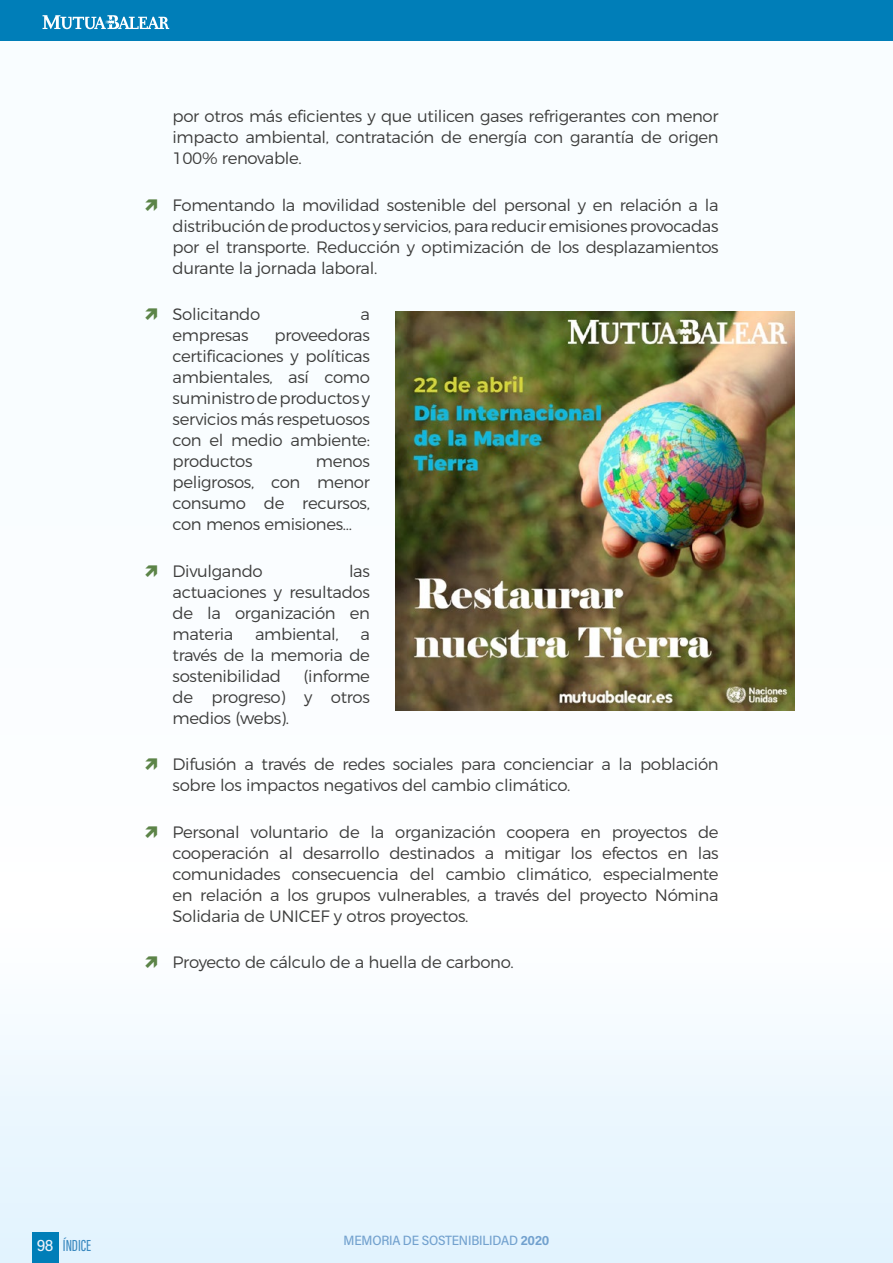
<style>
.page{position:relative;width:893px;height:1263px;background:#fff}
.page>*{position:absolute;margin:0;border:0;box-sizing:border-box;transform-origin:0 0}
.t1{font:300 16.5px/21px "Montserrat";letter-spacing:-.02em;color:#3c3c3b;text-align:justify}
.t2{font:16.5px "Acumin Variable Concept";letter-spacing:-.005em;color:#3a89c0}
.t3{font:13.5px "Acumin Variable Concept";letter-spacing:-.015em;color:#72a1ce}
.s1{color:#edf1f9}
</style>
<div class="page">
<div style="left:0;top:0;width:893px;height:1263px;background:linear-gradient(to bottom,#feffff,#f0f9fe)"></div>
<div style="left:0;top:0;width:893px;height:41px;background:#007eb8"></div>
<svg style="left:43px;top:15px;width:126px;height:14px"></svg>
<div style="left:32px;top:1232px;width:26px;height:31px;background:#007eb8"></div>
<img style="left:395px;top:311px;width:399px;height:399px">
<svg style="left:145px;top:199px;width:12px;height:12px"></svg>
<svg style="left:145px;top:308px;width:12px;height:12px"></svg>
<svg style="left:145px;top:565px;width:12px;height:12px"></svg>
<svg style="left:145px;top:758px;width:12px;height:12px"></svg>
<svg style="left:145px;top:826px;width:12px;height:12px"></svg>
<svg style="left:145px;top:956px;width:12px;height:12px"></svg>
<p class="t1" style="left:173px;top:105px;width:548px">por otros más eficientes y que utilicen gases refrigerantes con menor impacto ambiental, contratación de energía con garantía de origen 100% renovable.</p>
<p class="t1" style="left:173px;top:193px;width:548px">Fomentando la movilidad sostenible del personal y en relación a la distribución de productos y servicios, para reducir emisiones provocadas por el transporte. Reducción y optimización de los desplazamientos durante la jornada laboral.</p>
<p class="t1" style="left:173px;top:303px;width:89px">Solicitando</p>
<p class="t1" style="left:360px;top:303px;width:11px">a</p>
<p class="t1" style="left:173px;top:324px;width:78px">empresas</p>
<p class="t1" style="left:173px;top:324px;width:199px;text-indent:102px">proveedoras certificaciones y políticas ambientales, así como suministro de productos y servicios más respetuosos con el medio ambiente: productos</p>
<p class="t1" style="left:173px;top:450px;width:199px;text-indent:143px">menos peligrosos, con menor consumo de recursos, con menos emisiones…</p>
<p class="t1" style="left:173px;top:559px;width:92px">Divulgando</p>
<p class="t1" style="left:173px;top:559px;width:199px;text-indent:176px">las actuaciones y resultados de la organización en materia</p>
<p class="t1" style="left:255px;top:622px;width:85px">ambiental,</p>
<p class="t1" style="left:173px;top:622px;width:199px;text-indent:188px">a través de la memoria de sostenibilidad</p>
<p class="t1" style="left:173px;top:664px;width:199px;text-indent:131px">(informe de progreso) y otros medios (webs).</p>
<p class="t1" style="left:173px;top:753px;width:548px">Difusión a través de redes sociales para concienciar a la población sobre los impactos negativos del cambio climático.</p>
<p class="t1" style="left:173px;top:820px;width:548px">Personal voluntario de la organización coopera en proyectos de cooperación al desarrollo destinados a mitigar los efectos en las comunidades consecuencia del cambio climático, especialmente en relación a los grupos vulnerables, a través del proyecto Nómina Solidaria de UNICEF y otros proyectos.</p>
<p class="t1" style="left:173px;top:951px;width:343px">Proyecto de cálculo de a huella de carbono.</p>
<p class="t2" style="left:37px;top:1234px;width:56px"><span class="s1">98</span> ÍNDICE</p>
<p class="t3" style="left:344px;top:1231px;width:207px">MEMORIA DE SOSTENIBILIDAD 2020</p>
</div>
